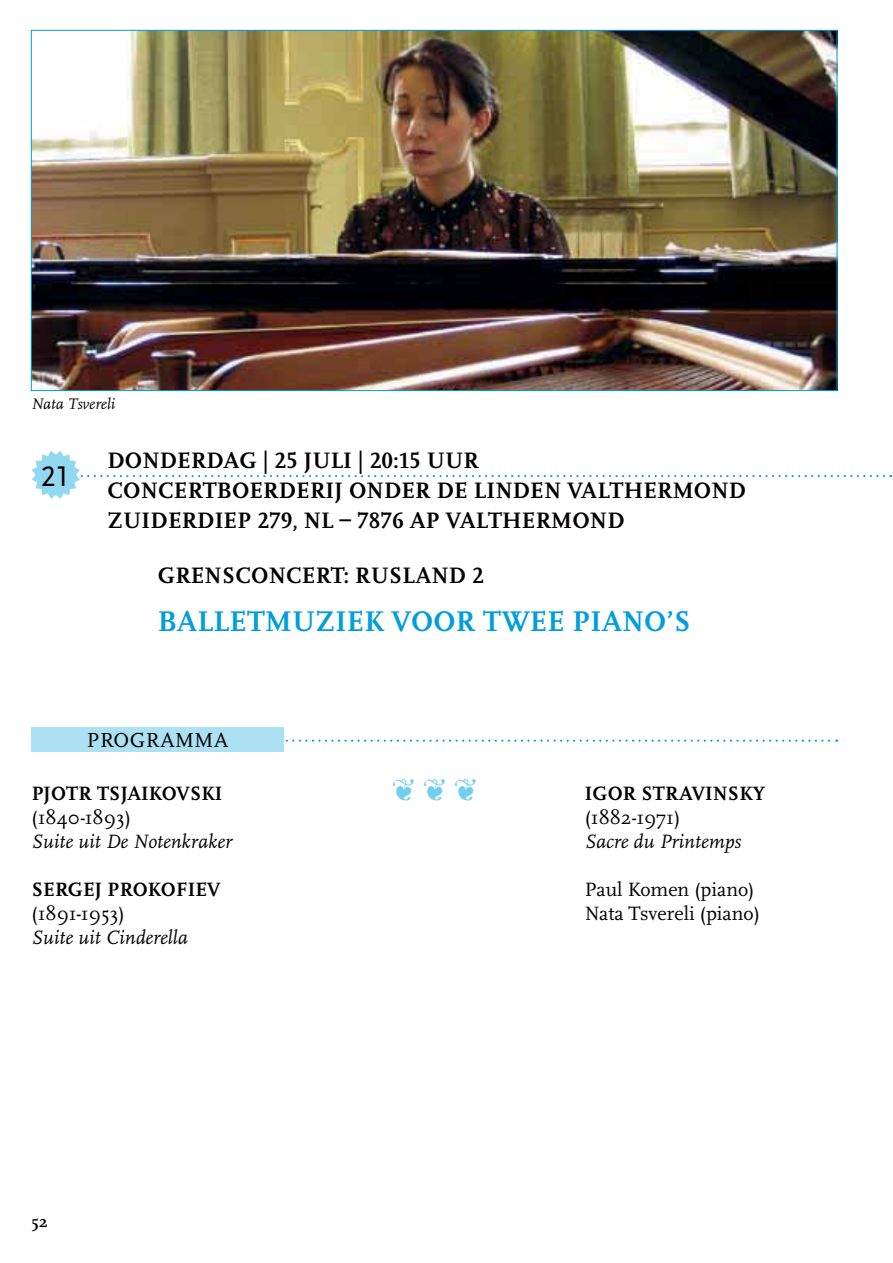
<style>
.page{position:relative;width:893px;height:1263px;background:#fff}
.page>*{position:absolute;margin:0;border:0;box-sizing:border-box;transform-origin:0 0}
.t1{font:700 29.7px "Scala Pro";letter-spacing:.01em;color:#009eda}
.t2{font:29.7px "Zapf Dingbats ITC";color:#71cfee}
.t3{font:29.7px "Scala Sans Caps";color:#040000}
.t4{font:700 23.4px/29.7px "Scala Pro";letter-spacing:.01em;color:#040000}
.t5{font:21.15px "Scala Pro";letter-spacing:.015em;color:#040000}
.t6{font:20.1px/24px "Scala Pro";color:#040000}
.t7{font:italic 20.1px "FF Scala";color:#040000}
.t8{font:700 20.1px "Scala Pro";letter-spacing:.01em;color:#040000}
.t9{font:700 16.95px "Scala Pro";color:#040000}
.t10{font:italic 15.9px "FF Scala";color:#040000}
</style>
<div class="page">
<svg style="left:285px;top:740px;width:552px;height:2px"></svg>
<div style="left:31px;top:728px;width:253px;height:24px;background:#ace0f3"></div>
<img style="left:33px;top:32px;width:802px;height:357px">
<svg style="left:32px;top:451px;width:859px;height:48px"></svg>
<p class="t10" style="left:32px;top:396px;width:85px">Nata Tsvereli</p>
<p class="t3" style="left:41px;top:461px;width:31px">21</p>
<p class="t4" style="left:107px;top:447px;width:640px">DONDERDAG | 25 JULI | 20:15 UUR<br>CONCERTBOERDERIJ ONDER DE LINDEN VALTHERMOND<br>ZUIDERDIEP 279, NL – 7876 AP VALTHERMOND</p>
<p class="t4" style="left:158px;top:562px;width:328px">GRENSCONCERT: RUSLAND 2</p>
<p class="t1" style="left:158px;top:608px;width:535px">BALLETMUZIEK VOOR TWEE PIANO’S</p>
<p class="t5" style="left:87px;top:731px;width:143px">PROGRAMMA</p>
<p class="t8" style="left:32px;top:784px;width:192px">PJOTR TSJAIKOVSKI</p>
<p class="t6" style="left:32px;top:806px;width:101px">(1840-1893)</p>
<p class="t7" style="left:32px;top:832px;width:202px">Suite uit De Notenkraker</p>
<p class="t8" style="left:32px;top:880px;width:190px">SERGEJ PROKOFIEV</p>
<p class="t6" style="left:32px;top:903px;width:95px">(1891-1953)</p>
<p class="t7" style="left:32px;top:929px;width:158px">Suite uit Cinderella</p>
<p class="t9" style="left:31px;top:1214px;width:18px">52</p>
<p class="t2" style="left:392px;top:776px;width:86px">◆◆◆</p>
<p class="t8" style="left:585px;top:784px;width:182px">IGOR STRAVINSKY</p>
<p class="t6" style="left:585px;top:806px;width:97px">(1882-1971)</p>
<p class="t7" style="left:585px;top:832px;width:158px">Sacre du Printemps</p>
<p class="t6" style="left:585px;top:879px;width:177px">Paul Komen (piano)<br>Nata Tsvereli (piano)</p>
</div>
